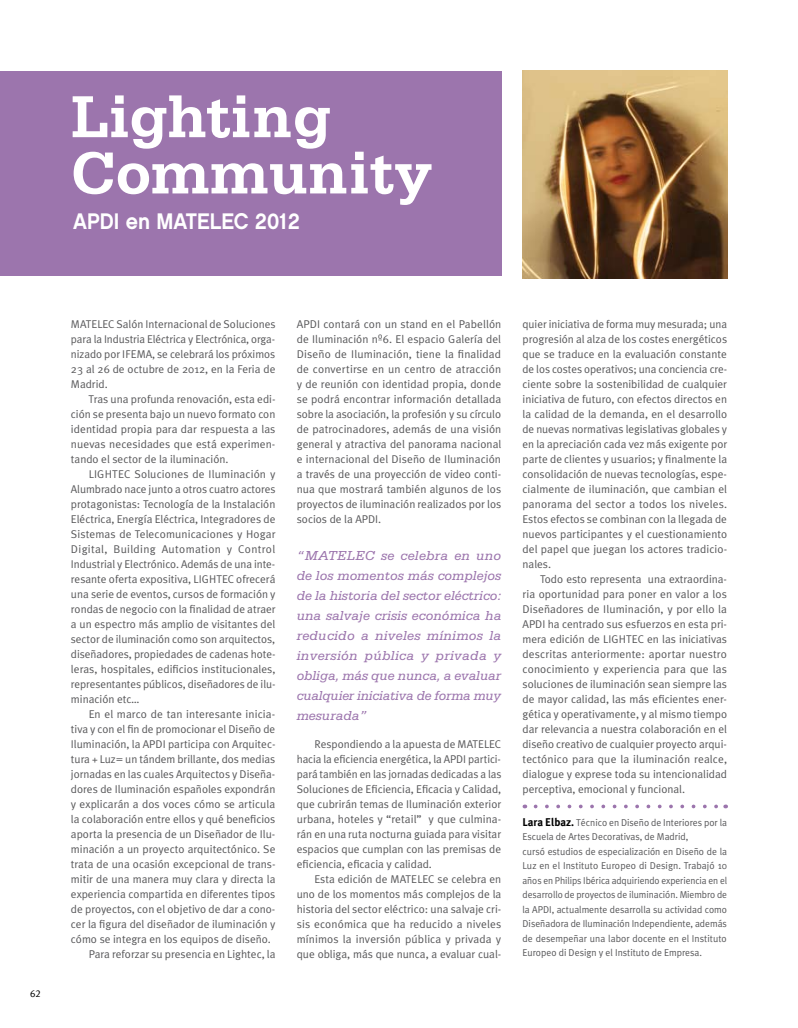
<style>
.page{position:relative;width:798px;height:1028px;background:#fff}
.page>*{position:absolute;margin:0;border:0;box-sizing:border-box;transform-origin:0 0}
.t1{font:700 62.5px/56.2px "Serifa";color:#fff}
.t2{font:22.5px "Chalet New York Nineteen Sixty";color:#fff;scale:.93 1}
.t3{font:italic 13.75px/20px "Serifa";letter-spacing:-.01em;color:#9c75ad;text-align:justify}
.t4{font:11.25px/15px "Meta Plus Normal";color:#58585a;text-align:justify}
.t5{font:10px/14.5px "Meta Plus Normal";color:#58585a}
.t6{font:10px "Meta Caps";color:#000}
.s1{font-family:"Meta Plus";font-weight:700;font-size:11.25px;color:#000}
</style>
<div class="page">
<svg style="left:535px;top:804px;width:183px;height:4px"></svg>
<div style="left:0;top:71px;width:501px;height:204px;background:#9c75ad"></div>
<img style="left:522px;top:71px;width:204px;height:207px">
<h1 class="t1" style="left:71px;top:88px;width:363px">Lighting<br>Community</h1>
<h2 class="t2" style="left:73px;top:207px;width:245px">APDI en MATELEC 2012</h2>
<p class="t6" style="left:30px;top:987px;width:12px">62</p>
<p class="t4" style="left:71px;top:316px;width:206px">MATELEC Salón Internacional de Soluciones para la Industria Eléctrica y Electrónica, orga&shy;nizado por IFEMA, se celebrará los próximos 23 al 26 de octubre de 2012, en la Feria de Madrid.</p>
<p class="t4" style="left:71px;top:391px;width:206px;text-indent:18px">Tras una profunda renovación, esta edi&shy;ción se presenta bajo un nuevo formato con identidad propia para dar respuesta a las nuevas necesidades que está experimen&shy;tando el sector de la iluminación.</p>
<p class="t4" style="left:71px;top:466px;width:206px;text-indent:18px">LIGHTEC Soluciones de Iluminación y Alumbrado nace junto a otros cuatro actores protagonistas: Tecnología de la Instalación Eléctrica, Energía Eléctrica, Integradores de Sistemas de Telecomunicaciones y Hogar Digital, Building Automation y Control Industrial y Electrónico. Además de una inte&shy;resante oferta expositiva, LIGHTEC ofrecerá una serie de eventos, cursos de formación y rondas de negocio con la finalidad de atraer a un espectro más amplio de visitantes del sector de iluminación como son arquitectos, diseñadores, propiedades de cadenas hote&shy;leras, hospitales, edificios institucionales, representantes públicos, diseñadores de ilu&shy;minación etc…</p>
<p class="t4" style="left:89px;top:706px;width:188px">En el marco de tan interesante inicia-</p>
<p class="t4" style="left:71px;top:721px;width:206px">tiva y con el fin de promocionar el Diseño de</p>
<p class="t4" style="left:71px;top:736px;width:206px">Iluminación, la APDI participa con Arquitec-</p>
<p class="t4" style="left:71px;top:751px;width:206px">tura + Luz= un tándem brillante, dos medias</p>
<p class="t4" style="left:71px;top:766px;width:206px">jornadas en las cuales Arquitectos y Diseña-</p>
<p class="t4" style="left:71px;top:781px;width:206px">dores de Iluminación españoles expondrán</p>
<p class="t4" style="left:71px;top:796px;width:206px">y explicarán a dos voces cómo se articula</p>
<p class="t4" style="left:71px;top:811px;width:206px">la colaboración entre ellos y qué beneficios</p>
<p class="t4" style="left:71px;top:826px;width:206px">aporta la presencia de un Diseñador de Ilu-</p>
<p class="t4" style="left:71px;top:841px;width:206px">minación a un proyecto arquitectónico. Se</p>
<p class="t4" style="left:71px;top:856px;width:206px">trata de una ocasión excepcional de trans-</p>
<p class="t4" style="left:71px;top:871px;width:206px">mitir de una manera muy clara y directa la</p>
<p class="t4" style="left:71px;top:886px;width:206px">experiencia compartida en diferentes tipos</p>
<p class="t4" style="left:71px;top:901px;width:206px">de proyectos, con el objetivo de dar a cono-</p>
<p class="t4" style="left:71px;top:916px;width:206px">cer la figura del diseñador de iluminación y</p>
<p class="t4" style="left:71px;top:931px;width:201px">cómo se integra en los equipos de diseño.</p>
<p class="t4" style="left:89px;top:946px;width:188px">Para reforzar su presencia en Lightec, la</p>
<p class="t4" style="left:296px;top:316px;width:206px">APDI contará con un stand en el Pabellón de Iluminación nº6. El espacio Galería del Diseño de Iluminación, tiene la finalidad de convertirse en un centro de atracción y de reunión con identidad propia, donde se podrá encontrar información detallada sobre la asociación, la profesión y su círculo de patrocinadores, además de una visión general y atractiva del panorama nacional e internacional del Diseño de Iluminación a través de una proyección de video conti&shy;nua que mostrará también algunos de los proyectos de iluminación realizados por los socios de la APDI.</p>
<p class="t3" style="left:296px;top:545px;width:206px">“MATELEC se celebra en uno de los momentos más complejos de la historia del sector eléctrico: una salvaje crisis económica ha reducido a niveles mínimos la inversión pública y privada y obliga, más que nunca, a evaluar cualquier iniciativa de forma muy mesurada”</p>
<p class="t4" style="left:296px;top:736px;width:206px;text-indent:18px">Respondiendo a la apuesta de MATELEC hacia la eficiencia energética, la APDI partici&shy;pará también en las jornadas dedicadas a las Soluciones de Eficiencia, Eficacia y Calidad, que cubrirán temas de Iluminación exterior urbana, hoteles y “retail” y que culmina&shy;rán en una ruta nocturna guiada para visitar espacios que cumplan con las premisas de eficiencia, eficacia y calidad.</p>
<p class="t4" style="left:296px;top:871px;width:206px;text-indent:18px">Esta edición de MATELEC se celebra en uno de los momentos más complejos de la historia del sector eléctrico: una salvaje cri&shy;sis económica que ha reducido a niveles mínimos la inversión pública y privada y que obliga, más que nunca, a evaluar cual-</p>
<p class="t4" style="left:522px;top:316px;width:206px">quier iniciativa de forma muy mesurada; una progresión al alza de los costes energéticos que se traduce en la evaluación constante de los costes operativos; una conciencia cre&shy;ciente sobre la sostenibilidad de cualquier iniciativa de futuro, con efectos directos en la calidad de la demanda, en el desarrollo de nuevas normativas legislativas globales y en la apreciación cada vez más exigente por parte de clientes y usuarios; y finalmente la consolidación de nuevas tecnologías, espe&shy;cialmente de iluminación, que cambian el panorama del sector a todos los niveles.<br>Estos efectos se combinan con la llegada de nuevos participantes y el cuestionamiento del papel que juegan los actores tradicio&shy;nales.</p>
<p class="t4" style="left:522px;top:571px;width:206px;text-indent:18px">Todo esto representa una extraordina&shy;ria oportunidad para poner en valor a los Diseñadores de Iluminación, y por ello la APDI ha centrado sus esfuerzos en esta pri&shy;mera edición de LIGHTEC en las iniciativas descritas anteriormente: aportar nuestro conocimiento y experiencia para que las soluciones de iluminación sean siempre las de mayor calidad, las más eficientes ener&shy;gética y operativamente, y al mismo tiempo dar relevancia a nuestra colaboración en el diseño creativo de cualquier proyecto arqui&shy;tectónico para que la iluminación realce, dialogue y exprese toda su intencionalidad perceptiva, emocional y funcional.</p>
<p class="t5" style="left:522px;top:815px;width:206px"><span class="s1">Lara Elbaz.</span> Técnico en Diseño de Interiores por la Escuela de Artes Decorativas, de Madrid,<br>cursó estudios de especialización en Diseño de la Luz en el Instituto Europeo di Design. Trabajó 10 años en Philips Ibérica adquiriendo experiencia en el desarrollo de proyectos de iluminación. Miembro de la APDI, actualmente desarrolla su actividad como Diseñadora de Iluminación Independiente, además de desempeñar una labor docente en el Instituto Europeo di Design y el Instituto de Empresa.</p>
</div>
